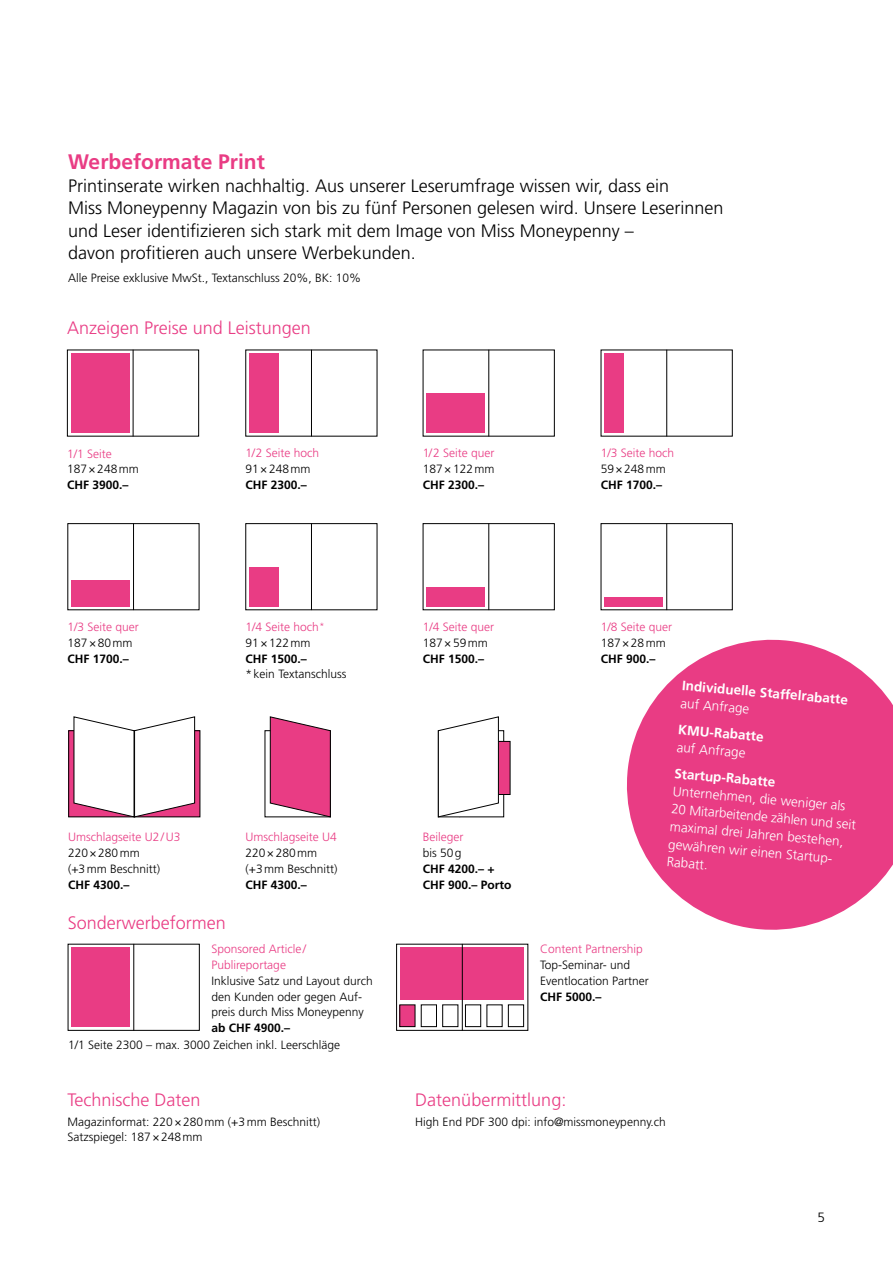
<style>
.page{position:relative;width:893px;height:1263px;background:#fff}
.page>*{position:absolute;margin:0;border:0;box-sizing:border-box;transform-origin:0 0}
.t1{font:700 21px "Frutiger";color:#e93c84}
.t2{font:300 18px/22.5px "Frutiger";color:#000}
.t3{font:300 18px "Frutiger";color:#e93c84}
.t4{font:300 13.5px/17.7px "Frutiger";color:#fff}
.t5{font:700 13.5px "Frutiger";color:#fff}
.t6{font:300 13.5px "Frutiger";color:#000}
.t7{font:300 12px/15.8px "Frutiger";color:#000}
.t8{font:300 12px/15.8px "Frutiger";color:#e93c84}
.t9{font:700 12px/15.8px "Frutiger";color:#000}
.s1{color:#000}
</style>
<div class="page">
<div style="left:67px;top:350px;width:132px;height:86px;border:1px solid #000"></div>
<hr style="left:133px;top:350px;width:1px;height:86px;background:#000">
<div style="left:71px;top:353px;width:59px;height:80px;background:#e93c84"></div>
<div style="left:68px;top:944px;width:132px;height:87px;border:1px solid #000"></div>
<hr style="left:134px;top:944px;width:1px;height:87px;background:#000">
<div style="left:71px;top:947px;width:59px;height:80px;background:#e93c84"></div>
<div style="left:68px;top:523px;width:131px;height:87px;border:1px solid #000"></div>
<hr style="left:133px;top:523px;width:1px;height:87px;background:#000">
<div style="left:71px;top:580px;width:59px;height:27px;background:#e93c84"></div>
<div style="left:423px;top:523px;width:132px;height:87px;border:1px solid #000"></div>
<hr style="left:488px;top:523px;width:1px;height:87px;background:#000">
<div style="left:426px;top:587px;width:59px;height:20px;background:#e93c84"></div>
<div style="left:601px;top:523px;width:132px;height:87px;border:1px solid #000"></div>
<hr style="left:666px;top:523px;width:1px;height:87px;background:#000">
<div style="left:604px;top:597px;width:59px;height:10px;background:#e93c84"></div>
<hr style="left:311px;top:350px;width:1px;height:86px;background:#000">
<div style="left:249px;top:353px;width:29px;height:80px;background:#e93c84"></div>
<div style="left:245px;top:523px;width:132px;height:87px;border:1px solid #000"></div>
<hr style="left:311px;top:523px;width:1px;height:87px;background:#000">
<div style="left:249px;top:567px;width:29px;height:40px;background:#e93c84"></div>
<hr style="left:488px;top:350px;width:1px;height:86px;background:#000">
<div style="left:426px;top:393px;width:59px;height:40px;background:#e93c84"></div>
<hr style="left:666px;top:350px;width:1px;height:86px;background:#000">
<div style="left:604px;top:353px;width:20px;height:80px;background:#e93c84"></div>
<svg style="left:195px;top:732px;width:3px;height:83px"></svg>
<div style="left:69px;top:731px;width:65px;height:86px;background:#e93c84"></div>
<div style="left:68px;top:730px;width:66px;height:87px;border:1px solid #000"></div>
<svg style="left:73px;top:716px;width:122px;height:101px"></svg>
<svg style="left:269px;top:732px;width:1px;height:72px"></svg>
<svg style="left:270px;top:716px;width:61px;height:101px;background:#df528d"></svg>
<div style="left:479px;top:741px;width:31px;height:53px;background:#e93c84"></div>
<div style="left:478px;top:741px;width:32px;height:54px;border:1px solid #000"></div>
<svg style="left:438px;top:716px;width:61px;height:101px"></svg>
<svg style="left:626px;top:639px;width:267px;height:291px;fill:#e93c84"></svg>
<div style="left:400px;top:1005px;width:15px;height:21px;background:#e93c84"></div>
<div style="left:465px;top:1004px;width:16px;height:23px;border:1px solid #000"></div>
<div style="left:421px;top:1004px;width:16px;height:23px;border:1px solid #000"></div>
<div style="left:442px;top:1004px;width:16px;height:23px;border:1px solid #000"></div>
<div style="left:508px;top:1004px;width:16px;height:23px;border:1px solid #000"></div>
<div style="left:400px;top:947px;width:124px;height:53px;background:#e93c84"></div>
<hr style="left:462px;top:944px;width:1px;height:87px;background:#000">
<div style="left:396px;top:944px;width:132px;height:87px;border:1px solid #000"></div>
<h1 class="t1" style="left:68px;top:150px;width:198px">Werbeformate Print</h1>
<p class="t2" style="left:68px;top:174px;width:657px">Printinserate wirken nachhaltig. Aus unserer Leserumfrage wissen wir, dass ein<br>Miss Moneypenny Magazin von bis zu fünf Personen gelesen wird. Unsere Leserinnen und Leser identifizieren sich stark mit dem Image von Miss Moneypenny –<br>davon profitieren auch unsere Werbekunden.</p>
<p class="t7" style="left:68px;top:270px;width:295px">Alle Preise exklusive MwSt., Textanschluss 20%, BK: 10%</p>
<h2 class="t3" style="left:67px;top:317px;width:245px">Anzeigen Preise und Leistungen</h2>
<p class="t8" style="left:67px;top:445px;width:46px">1/1 Seite</p>
<p class="t7" style="left:67px;top:461px;width:73px">187×248mm</p>
<p class="t9" style="left:67px;top:477px;width:63px">CHF 3900.–</p>
<p class="t8" style="left:245px;top:445px;width:75px">1/2 Seite hoch</p>
<p class="t7" style="left:245px;top:461px;width:67px">91×248mm</p>
<p class="t9" style="left:245px;top:477px;width:63px">CHF 2300.–</p>
<p class="t8" style="left:423px;top:445px;width:73px">1/2 Seite quer</p>
<p class="t7" style="left:423px;top:461px;width:73px">187×122mm</p>
<p class="t9" style="left:423px;top:477px;width:63px">CHF 2300.–</p>
<p class="t8" style="left:601px;top:445px;width:75px">1/3 Seite hoch</p>
<p class="t7" style="left:601px;top:461px;width:67px">59×248mm</p>
<p class="t9" style="left:601px;top:477px;width:63px">CHF 1700.–</p>
<p class="t8" style="left:68px;top:619px;width:73px">1/3 Seite quer</p>
<p class="t7" style="left:68px;top:635px;width:67px">187×80mm</p>
<p class="t9" style="left:68px;top:650px;width:63px">CHF 1700.–</p>
<p class="t8" style="left:245px;top:619px;width:80px">1/4 Seite hoch<sup>*<br></sup><span class="s1">91×122mm</span></p>
<p class="t9" style="left:245px;top:650px;width:63px">CHF 1500.–</p>
<p class="t7" style="left:245px;top:666px;width:102px">* kein Textanschluss</p>
<p class="t8" style="left:68px;top:829px;width:114px">Umschlagseite U2/U3</p>
<p class="t7" style="left:68px;top:845px;width:94px">220×280mm (+3mm Beschnitt)</p>
<p class="t9" style="left:68px;top:876px;width:63px">CHF 4300.–</p>
<h2 class="t3" style="left:68px;top:912px;width:160px">Sonderwerbeformen</h2>
<p class="t8" style="left:245px;top:829px;width:93px">Umschlagseite U4</p>
<p class="t7" style="left:245px;top:845px;width:94px">220×280mm (+3mm Beschnitt)</p>
<p class="t9" style="left:245px;top:876px;width:63px">CHF 4300.–</p>
<p class="t8" style="left:212px;top:941px;width:96px">Sponsored Article/<br>Publireportage</p>
<p class="t7" style="left:212px;top:973px;width:163px">Inklusive Satz und Layout durch den Kunden oder gegen Auf&shy;preis durch Miss Moneypenny</p>
<p class="t9" style="left:212px;top:1020px;width:80px">ab CHF 4900.–</p>
<p class="t7" style="left:68px;top:1036px;width:274px">1/1 Seite 2300 – max. 3000 Zeichen inkl. Leerschläge</p>
<h2 class="t3" style="left:68px;top:1089px;width:135px">Technische Daten</h2>
<p class="t7" style="left:68px;top:1113px;width:254px">Magazinformat: 220×280mm (+3mm Beschnitt)<br>Satzspiegel: 187×248mm</p>
<p class="t8" style="left:423px;top:619px;width:73px">1/4 Seite quer</p>
<p class="t7" style="left:423px;top:635px;width:67px">187×59mm</p>
<p class="t9" style="left:423px;top:650px;width:63px">CHF 1500.–</p>
<p class="t8" style="left:423px;top:829px;width:42px">Beileger</p>
<p class="t7" style="left:423px;top:845px;width:40px">bis 50g</p>
<p class="t9" style="left:423px;top:861px;width:90px">CHF 4200.– +<br>CHF 900.– Porto</p>
<p class="t8" style="left:601px;top:619px;width:73px">1/8 Seite quer</p>
<p class="t7" style="left:601px;top:635px;width:67px">187×28mm</p>
<p class="t9" style="left:601px;top:650px;width:56px">CHF 900.–</p>
<p class="t5" style="left:683px;top:677px;width:168px;rotate:5deg">Individuelle Staffelrabatte</p>
<p class="t4" style="left:681px;top:694px;width:71px;rotate:5deg">auf Anfrage</p>
<p class="t5" style="left:679px;top:721px;width:87px;rotate:5deg">KMU-Rabatte</p>
<p class="t4" style="left:678px;top:738px;width:71px;rotate:5deg">auf Anfrage</p>
<p class="t5" style="left:675px;top:765px;width:103px;rotate:5deg">Startup-Rabatte</p>
<p class="t4" style="left:674px;top:782px;width:187px;rotate:5deg">Unternehmen, die weniger als<br>20 Mitarbeitende zählen und seit maximal drei Jahren bestehen, gewähren wir einen Startup-<br>Rabatt.</p>
<p class="t8" style="left:540px;top:941px;width:104px">Content Partnership</p>
<p class="t7" style="left:540px;top:957px;width:110px">Top-Seminar- und<br>Eventlocation Partner</p>
<p class="t9" style="left:540px;top:988px;width:63px">CHF 5000.–</p>
<h2 class="t3" style="left:415px;top:1089px;width:153px">Datenübermittlung:</h2>
<p class="t7" style="left:415px;top:1113px;width:252px">High End PDF 300 dpi: info@missmoneypenny.ch</p>
<p class="t6" style="left:817px;top:1210px;width:9px">5</p>
</div>
